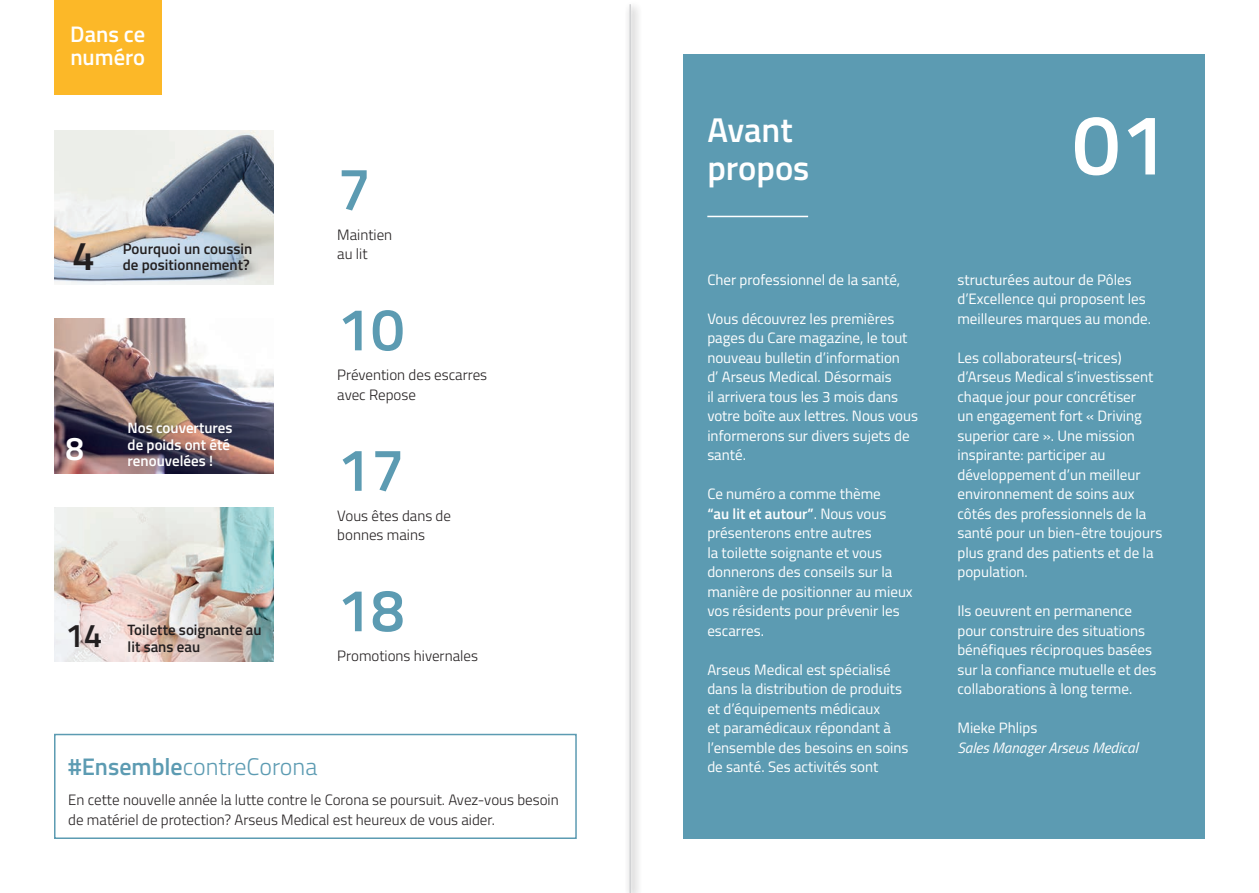
<style>
.page{position:relative;width:1259px;height:893px;background:#fff}
.page>*{position:absolute;margin:0;border:0;box-sizing:border-box;transform-origin:0 0}
.t1{font:600 85.5px "Titillium Web";color:#fff}
.t2{font:600 60px "Titillium Web";color:#5c9bb2}
.t3{font:600 40.5px "Titillium Web";color:#231f20}
.t4{font:600 34.5px/37.5px "Titillium Web";color:#fff}
.t5{font:600 33px "Titillium Web";color:#fff}
.t6{font:300 24px "Titillium Web";color:#5c9bb2}
.t7{font:600 22.5px/22.5px "Titillium Web";color:#fff}
.t8{font:15px/19.5px "Titillium Web";color:#fff}
.t9{font:300 15px/19.5px "Titillium Web";color:#231f20}
.t10{font:600 15px/16.5px "Titillium Web";color:#231f20;text-align:center}
.t11{font:600 15px/16.5px "Titillium Web";color:#fff}
.t12{font:italic 15px "Titillium Web";color:#fff}
.s1{font-size:33px}
.s2{font-weight:600}
</style>
<div class="page">
<img style="left:54px;top:319px;width:219px;height:154px">
<div style="left:683px;top:54px;width:522px;height:785px;background:#5c9bb2"></div>
<hr style="left:707px;top:216px;width:101px;height:1px;background:#fff">
<div style="left:54px;top:0;width:107px;height:94px;background:#fcb828"></div>
<img style="left:54px;top:507px;width:219px;height:154px">
<div style="left:54px;top:734px;width:523px;height:105px;border:2px solid #5c9bb2"></div>
<img style="left:54px;top:131px;width:219px;height:154px">
<div style="left:624px;top:0;width:18px;height:893px;background:#231f20;opacity:.75"></div>
<hr style="left:629px;top:4px;width:2px;height:889px;background:#d1d2d4">
<h3 class="t7" style="left:70px;top:22px;width:76px">Dans ce numéro</h3>
<h3 class="t3" style="left:72px;top:225px;width:24px">4</h3>
<p class="t10" style="left:123px;top:240px;width:131px">Pourquoi un coussin</p>
<p class="t10" style="left:123px;top:256px;width:128px">de positionnement?</p>
<h3 class="t5" style="left:65px;top:424px;width:20px">8</h3>
<p class="t11" style="left:128px;top:419px;width:106px">Nos couvertures de poids ont été</p>
<p class="t11" style="left:128px;top:452px;width:87px">renouvelées !</p>
<p class="t10" style="left:65px;top:621px;width:197px"><span class="s1">14</span> Toilette soignante au lit sans eau</p>
<h2 class="t2" style="left:337px;top:144px;width:35px">7</h2>
<p class="t9" style="left:337px;top:224px;width:56px">Maintien au lit</p>
<h2 class="t2" style="left:337px;top:284px;width:69px">10</h2>
<p class="t9" style="left:337px;top:365px;width:151px">Prévention des escarres avec Repose</p>
<h2 class="t2" style="left:337px;top:425px;width:69px">17</h2>
<p class="t9" style="left:337px;top:505px;width:115px">Vous êtes dans de bonnes mains</p>
<h2 class="t2" style="left:337px;top:565px;width:69px">18</h2>
<p class="t9" style="left:337px;top:645px;width:142px">Promotions hivernales</p>
<h3 class="t6" style="left:68px;top:749px;width:250px"><span class="s2">#Ensemble</span>contreCorona</h3>
<p class="t9" style="left:68px;top:789px;width:492px">En cette nouvelle année la lutte contre le Corona se poursuit. Avez-vous besoin de matériel de protection? Arseus Medical est heureux de vous aider.</p>
<h3 class="t4" style="left:707px;top:110px;width:104px">Avant propos</h3>
<h1 class="t1" style="left:1072px;top:80px;width:97px">01</h1>
<p class="t8" style="left:707px;top:269px;width:194px">Cher professionnel de la santé,</p>
<p class="t8" style="left:707px;top:308px;width:212px">Vous découvrez les premières pages du Care magazine, le tout nouveau bulletin d’information<br>d’ Arseus Medical. Désormais<br>il arrivera tous les 3 mois dans votre boîte aux lettres. Nous vous informerons sur divers sujets de santé.</p>
<p class="t8" style="left:707px;top:484px;width:207px">Ce numéro a comme thème<br><span class="s2">“au lit et autour”</span>. Nous vous présenterons entre autres<br>la toilette soignante et vous donnerons des conseils sur la manière de positionner au mieux vos résidents pour prévenir les escarres.</p>
<p class="t8" style="left:707px;top:659px;width:203px">Arseus Medical est spécialisé dans la distribution de produits et d’équipements médicaux<br>et paramédicaux répondant à l’ensemble des besoins en soins de santé. Ses activités sont</p>
<p class="t8" style="left:957px;top:269px;width:195px">structurées autour de Pôles d’Excellence qui proposent les meilleures marques au monde.</p>
<p class="t8" style="left:957px;top:347px;width:206px">Les collaborateurs(-trices) d’Arseus Medical s’investissent chaque jour pour concrétiser<br>un engagement fort « Driving superior care ». Une mission inspirante: participer au développement d’un meilleur environnement de soins aux côtés des professionnels de la santé pour un bien-être toujours plus grand des patients et de la population.</p>
<p class="t8" style="left:957px;top:601px;width:200px">Ils oeuvrent en permanence pour construire des situations bénéfiques réciproques basées sur la confiance mutuelle et des collaborations à long terme.</p>
<p class="t8" style="left:957px;top:718px;width:81px">Mieke Phlips</p>
<p class="t12" style="left:957px;top:737px;width:182px">Sales Manager Arseus Medical</p>
</div>
